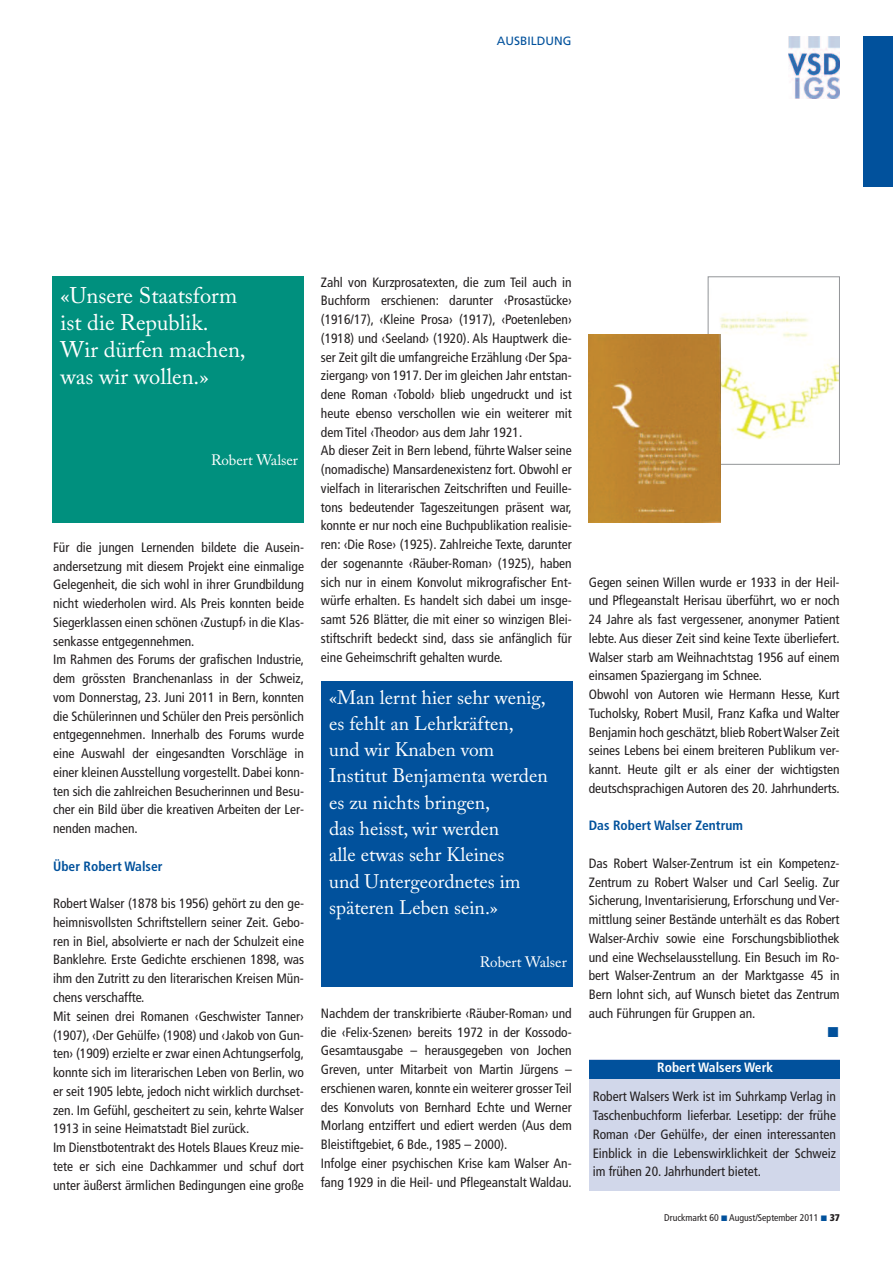
<style>
.page{position:relative;width:893px;height:1263px;background:#fff}
.page>*{position:absolute;margin:0;border:0;box-sizing:border-box;transform-origin:0 0}
.t1{font:22.5px/27px "Adobe Caslon Pro";color:#fff}
.t2{font:19.5px/26.2px "Adobe Caslon Pro";color:#fff}
.t3{font:15px "Adobe Caslon Pro";color:#fff}
.t4{font:condensed 13.5px/18.8px "Frutiger";color:#231f20}
.t5{font:700 condensed 13.5px "Frutiger";color:#01519c}
.t6{font:700 condensed 13.5px "Frutiger";color:#fff}
.t7{font:12px "Frutiger";color:#01519c}
.t8{font:condensed 9.75px "Frutiger";color:#231f20}
.s1{font-weight:900}
</style>
<div class="page">
<img style="left:788px;top:36px;width:51px;height:62px">
<div style="left:863px;top:36px;width:30px;height:151px;background:#01519c"></div>
<div style="left:589px;top:1059px;width:251px;height:132px;background:#d1d7ea"></div>
<div style="left:589px;top:1060px;width:251px;height:18px;background:#01519c"></div>
<div style="left:52px;top:276px;width:252px;height:247px;background:#00907e"></div>
<div style="left:321px;top:682px;width:251px;height:305px;background:#01519c"></div>
<img style="left:720px;top:312px;width:118px;height:151px">
<div style="left:708px;top:276px;width:132px;height:189px;border:1px solid #939598"></div>
<img style="left:588px;top:334px;width:132px;height:188px">
<p class="t7" style="left:497px;top:36px;width:76px">AUSBILDUNG</p>
<h1 class="t1" style="left:60px;top:285px;width:187px">«Unsere Staatsform ist die Republik.<br>Wir dürfen machen, was wir wollen.»</h1>
<p class="t3" style="left:211px;top:455px;width:89px">Robert Walser</p>
<p class="t4" style="left:53px;top:539px;width:252px">Für die jungen Lernenden bildete die Ausein&shy;andersetzung mit diesem Projekt eine einmalige Gelegenheit, die sich wohl in ihrer Grundbildung nicht wiederholen wird. Als Preis konnten beide Siegerklassen einen schönen ‹Zustupf› in die Klas&shy;senkasse entgegennehmen.<br>Im Rahmen des Forums der grafischen Industrie, dem grössten Branchenanlass in der Schweiz, vom Donnerstag, 23. Juni 2011 in Bern, konnten die Schülerinnen und Schüler den Preis persönlich entgegennehmen. Innerhalb des Forums wurde eine Auswahl der eingesandten Vorschläge in einer kleinen Ausstellung vorgestellt. Dabei konn&shy;ten sich die zahlreichen Besucherinnen und Besu&shy;cher ein Bild über die kreativen Arbeiten der Ler&shy;nenden machen.</p>
<p class="t5" style="left:53px;top:860px;width:111px">Über Robert Walser</p>
<p class="t4" style="left:53px;top:895px;width:252px">Robert Walser (1878 bis 1956) gehört zu den ge&shy;heimnisvollsten Schriftstellern seiner Zeit. Gebo&shy;ren in Biel, absolvierte er nach der Schulzeit eine Banklehre. Erste Gedichte erschienen 1898, was ihm den Zutritt zu den literarischen Kreisen Mün&shy;chens verschaffte.<br>Mit seinen drei Romanen ‹Geschwister Tanner› (1907), ‹Der Gehülfe› (1908) und ‹Jakob von Gun&shy;ten› (1909) erzielte er zwar einen Achtungserfolg, konnte sich im literarischen Leben von Berlin, wo er seit 1905 lebte, jedoch nicht wirklich durchset&shy;zen. Im Gefühl, gescheitert zu sein, kehrte Walser 1913 in seine Heimatstadt Biel zurück.<br>Im Dienstbotentrakt des Hotels Blaues Kreuz mie&shy;tete er sich eine Dachkammer und schuf dort unter äußerst ärmlichen Bedingungen eine große</p>
<p class="t4" style="left:321px;top:274px;width:252px">Zahl von Kurzprosatexten, die zum Teil auch in Buchform erschienen: darunter ‹Prosastücke› (1916/17), ‹Kleine Prosa› (1917), ‹Poetenleben› (1918) und ‹Seeland› (1920). Als Hauptwerk die&shy;ser Zeit gilt die umfangreiche Erzählung ‹Der Spa&shy;ziergang› von 1917. Der im gleichen Jahr entstan&shy;dene Roman ‹Tobold› blieb ungedruckt und ist heute ebenso verschollen wie ein weiterer mit dem Titel ‹Theodor› aus dem Jahr 1921.<br>Ab dieser Zeit in Bern lebend, führte Walser seine (nomadische) Mansardenexistenz fort. Obwohl er vielfach in literarischen Zeitschriften und Feuille&shy;tons bedeutender Tageszeitungen präsent war, konnte er nur noch eine Buchpublikation realisie&shy;ren: ‹Die Rose› (1925). Zahlreiche Texte, darunter der sogenannte ‹Räuber-Roman› (1925), haben sich nur in einem Konvolut mikrografischer Ent&shy;würfe erhalten. Es handelt sich dabei um insge&shy;samt 526 Blätter, die mit einer so winzigen Blei&shy;stiftschrift bedeckt sind, dass sie anfänglich für eine Geheimschrift gehalten wurde.</p>
<h2 class="t2" style="left:329px;top:686px;width:220px">«Man lernt hier sehr wenig, es fehlt an Lehrkräften, und wir Knaben vom<br>Institut Benjamenta werden es zu nichts bringen,<br>das heisst, wir werden<br>alle etwas sehr Kleines<br>und Untergeordnetes im späteren Leben sein.»</h2>
<p class="t3" style="left:480px;top:956px;width:89px">Robert Walser</p>
<p class="t4" style="left:321px;top:1005px;width:252px">Nachdem der transkribierte ‹Räuber-Roman› und die ‹Felix-Szenen› bereits 1972 in der Kossodo-Gesamtausgabe – herausgegeben von Jochen Greven, unter Mitarbeit von Martin Jürgens – erschienen waren, konnte ein weiterer grosser Teil des Konvoluts von Bernhard Echte und Werner Morlang entziffert und ediert werden (Aus dem Bleistiftgebiet, 6 Bde., 1985 – 2000).<br>Infolge einer psychischen Krise kam Walser An&shy;fang 1929 in die Heil- und Pflegeanstalt Waldau.</p>
<p class="t4" style="left:589px;top:574px;width:252px">Gegen seinen Willen wurde er 1933 in der Heil&shy;und Pflegeanstalt Herisau überführt, wo er noch 24 Jahre als fast vergessener, anonymer Patient lebte. Aus dieser Zeit sind keine Texte überliefert.<br>Walser starb am Weihnachtstag 1956 auf einem einsamen Spaziergang im Schnee.<br>Obwohl von Autoren wie Hermann Hesse, Kurt Tucholsky, Robert Musil, Franz Kafka und Walter Benjamin hoch geschätzt, blieb RobertWalser Zeit seines Lebens bei einem breiteren Publikum ver&shy;kannt. Heute gilt er als einer der wichtigsten deutschsprachigen Autoren des 20. Jahrhunderts.</p>
<p class="t5" style="left:589px;top:820px;width:156px">Das Robert Walser Zentrum</p>
<p class="t4" style="left:589px;top:855px;width:252px;text-align:justify">Das Robert Walser-Zentrum ist ein Kompetenz-Zentrum zu Robert Walser und Carl Seelig. Zur Sicherung, Inventarisierung, Erforschung und Ver&shy;mittlung seiner Bestände unterhält es das Robert Walser-Archiv sowie eine Forschungsbibliothek und eine Wechselausstellung. Ein Besuch im Ro&shy;bert Walser-Zentrum an der Marktgasse 45 in Bern lohnt sich, auf Wunsch bietet das Zentrum auch Führungen für Gruppen an.</p>
<p class="t6" style="left:657px;top:1062px;width:117px">Robert Walsers Werk</p>
<p class="t4" style="left:593px;top:1088px;width:245px;text-align:justify">Robert Walsers Werk ist im Suhrkamp Verlag in Taschenbuchform lieferbar. Lesetipp: der frühe Roman ‹Der Gehülfe›, der einen interessanten Einblick in die Lebenswirklichkeit der Schweiz im frühen 20. Jahrhundert bietet.</p>
<p class="t8" style="left:664px;top:1214px;width:177px">Druckmarkt 60 August/September 2011 <span class="s1">37</span></p>
</div>
